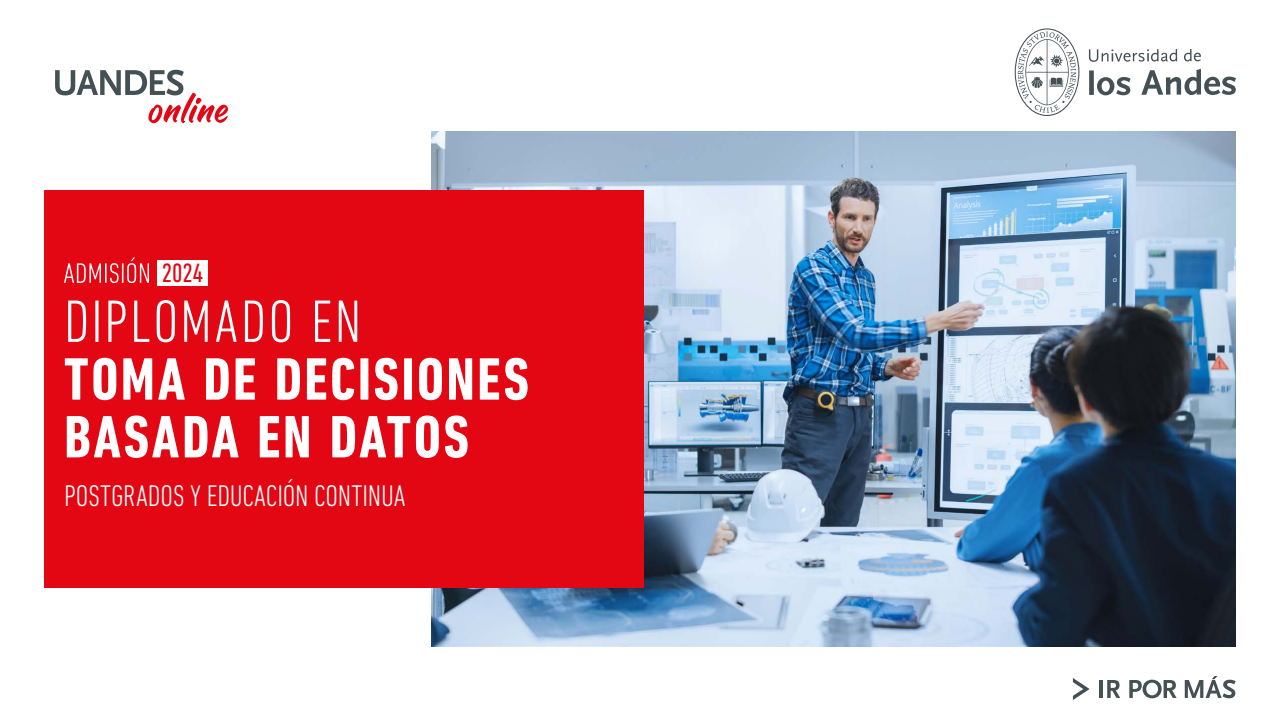
<style>
.page{position:relative;width:1280px;height:720px;background:#fff}
.page>*{position:absolute;margin:0;border:0;box-sizing:border-box;transform-origin:0 0}
.t1{font:700 condensed 60.8px/57.7px "DIN Next LT Pro";letter-spacing:.035em;color:#fff}
.t2{font:300 condensed 60.8px "DIN Next LT Pro";letter-spacing:.035em;color:#fff}
.t3{font:300 condensed 30.4px "DIN Next LT Pro";color:#fff}
.t4{font:condensed 27px "DIN Next LT Pro";color:#e30613}
</style>
<div class="page">
<img style="left:432px;top:131px;width:804px;height:515px">
<div style="left:44px;top:190px;width:600px;height:398px;background:#e30613"></div>
<svg style="left:55px;top:70px;width:173px;height:53px"></svg>
<div style="left:1089px;top:70px;width:5px;height:25px;background:#455055"></div>
<svg style="left:1097px;top:77px;width:34px;height:18px"></svg>
<svg style="left:1141px;top:69px;width:95px;height:26px"></svg>
<svg style="left:1089px;top:49px;width:88px;height:13px"></svg>
<svg style="left:1184px;top:49px;width:17px;height:12px"></svg>
<svg style="left:1015px;top:28px;width:64px;height:88px"></svg>
<svg style="left:64px;top:263px;width:37px;height:20px"></svg>
<hr style="left:105px;top:263px;width:2px;height:20px;background:#fff">
<svg style="left:110px;top:257px;width:39px;height:26px"></svg>
<div style="left:157px;top:260px;width:51px;height:26px;background:#fff"></div>
<hr style="left:1099px;top:680px;width:4px;height:18px;background:#455055">
<svg style="left:1107px;top:680px;width:13px;height:18px"></svg>
<svg style="left:1129px;top:680px;width:48px;height:18px"></svg>
<svg style="left:1185px;top:676px;width:51px;height:22px"></svg>
<svg style="left:1073px;top:678px;width:16px;height:22px"></svg>
<p class="t4" style="left:162px;top:258px;width:43px">2024</p>
<p class="t2" style="left:64px;top:287px;width:299px">DIPLOMADO EN</p>
<p class="t1" style="left:64px;top:350px;width:467px">TOMA DE DECISIONES<br>BASADA EN DATOS</p>
<p class="t3" style="left:64px;top:479px;width:343px">POSTGRADOS Y EDUCACIÓN CONTINUA</p>
</div>
